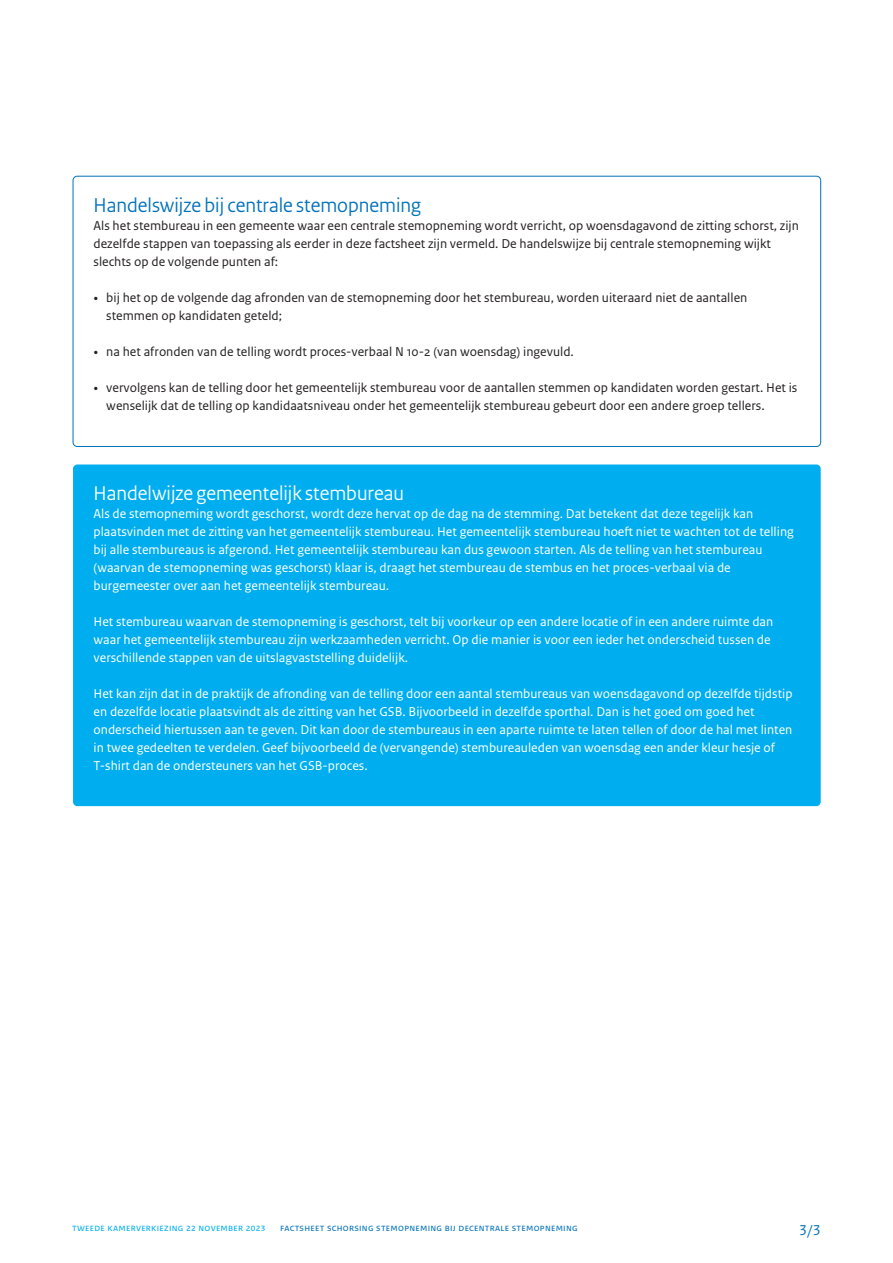
<style>
.page{position:relative;width:893px;height:1263px;background:#fff}
.page>*{position:absolute;margin:0;border:0;box-sizing:border-box;transform-origin:0 0}
.t1{font:21px "Rijksoverheid Sans Heading";color:#0071bb}
.t2{font:21px "Rijksoverheid Sans Heading";color:#fff}
.t3{font:15px "Rijksoverheid Sans Text";color:#0071bb}
.t4{font:13.5px/18px "Rijksoverheid Sans Text";color:#fff}
.t5{font:13.5px/18px "Rijksoverheid Sans Text";color:#231f20}
.t6{font:10.5px "Rijksoverheid Sans Text";letter-spacing:.025em;color:#0071bb}
.t7{font:10.5px "Rijksoverheid Sans Text";letter-spacing:.025em;color:#00aeef}
.s1{font-family:"Rijksoverheid Serif"}
</style>
<div class="page">
<div style="left:73px;top:464px;width:748px;height:342px;background:#00aeef;border-radius:4px"></div>
<h1 class="t1" style="left:94px;top:193px;width:329px">Handelswijze bij centrale stemopneming</h1>
<p class="t5" style="left:94px;top:217px;width:707px">Als het stembureau in een gemeente waar een centrale stemopneming wordt verricht, op woensdagavond de zitting schorst, zijn dezelfde stappen van toepassing als eerder in deze factsheet zijn vermeld. De handelswijze bij centrale stemopneming wijkt slechts op de volgende punten af:</p>
<p class="t5" style="left:106px;top:289px;width:643px;text-indent:-13px"><span class="s1">•</span> bij het op de volgende dag afronden van de stemopneming door het stembureau, worden uiteraard niet de aantallen stemmen op kandidaten geteld;</p>
<p class="t5" style="left:94px;top:343px;width:482px"><span class="s1">•</span> na het afronden van de telling wordt proces-verbaal N 10-2 (van woensdag) ingevuld.</p>
<p class="t5" style="left:106px;top:379px;width:693px;text-indent:-13px"><span class="s1">•</span> vervolgens kan de telling door het gemeentelijk stembureau voor de aantallen stemmen op kandidaten worden gestart. Het is wenselijk dat de telling op kandidaatsniveau onder het gemeentelijk stembureau gebeurt door een andere groep tellers.</p>
<h1 class="t2" style="left:94px;top:481px;width:312px">Handelwijze gemeentelijk stembureau</h1>
<p class="t4" style="left:94px;top:505px;width:702px">Als de stemopneming wordt geschorst, wordt deze hervat op de dag na de stemming. Dat betekent dat deze tegelijk kan plaatsvinden met de zitting van het gemeentelijk stembureau. Het gemeentelijk stembureau hoeft niet te wachten tot de telling bij alle stembureaus is afgerond. Het gemeentelijk stembureau kan dus gewoon starten. Als de telling van het stembureau (waarvan de stemopneming was geschorst) klaar is, draagt het stembureau de stembus en het proces-verbaal via de burgemeester over aan het gemeentelijk stembureau.</p>
<p class="t4" style="left:94px;top:613px;width:681px">Het stembureau waarvan de stemopneming is geschorst, telt bij voorkeur op een andere locatie of in een andere ruimte dan waar het gemeentelijk stembureau zijn werkzaamheden verricht. Op die manier is voor een ieder het onderscheid tussen de verschillende stappen van de uitslagvaststelling duidelijk.</p>
<p class="t4" style="left:94px;top:685px;width:700px">Het kan zijn dat in de praktijk de afronding van de telling door een aantal stembureaus van woensdagavond op dezelfde tijdstip en dezelfde locatie plaatsvindt als de zitting van het GSB. Bijvoorbeeld in dezelfde sporthal. Dan is het goed om goed het onderscheid hiertussen aan te geven. Dit kan door de stembureaus in een aparte ruimte te laten tellen of door de hal met linten in twee gedeelten te verdelen. Geef bijvoorbeeld de (vervangende) stembureauleden van woensdag een ander kleur hesje of T-shirt dan de ondersteuners van het GSB-proces.</p>
<p class="t7" style="left:72px;top:1221px;width:195px">tweede kamerverkiezing 22 november 2023</p>
<p class="t6" style="left:280px;top:1221px;width:299px">factsheet schorsing stemopneming bij decentrale stemopneming</p>
<p class="t3" style="left:799px;top:1221px;width:23px">3/3</p>
</div>
